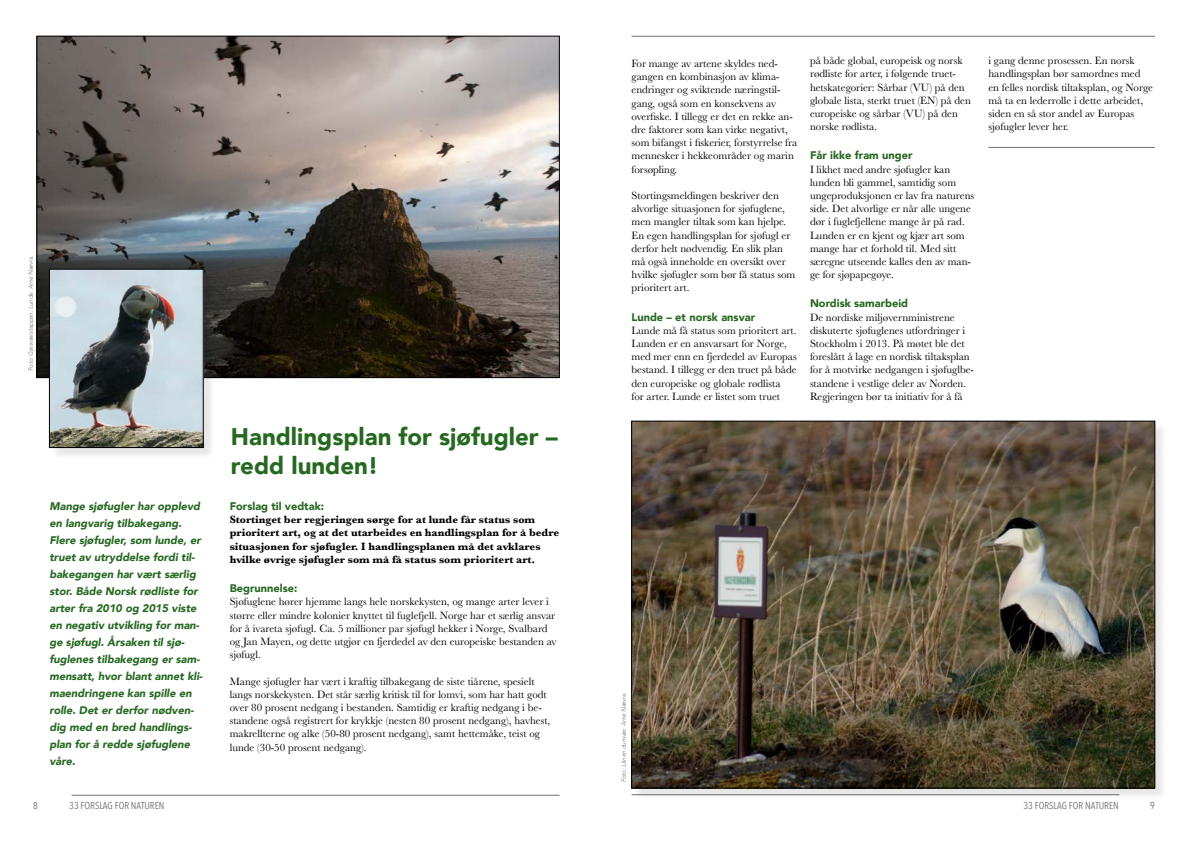
<style>
.page{position:relative;width:1191px;height:842px;background:#fff}
.page>*{position:absolute;margin:0;border:0;box-sizing:border-box;transform-origin:0 0}
.t1{font:900 24px/28.8px "Avenir";color:#256820}
.t2{font:11px/13.2px "Baskerville";color:#000}
.t3{font:italic 900 11px/17px "Avenir";color:#256820}
.t4{font:700 11px/13.2px "Baskerville";color:#000}
.t5{font:900 11px "Avenir";color:#256820}
.t6{font:10px "Avenir Next Condensed";color:#706f6f}
.t7{font:italic 300 6px "Avenir";color:#706f6f}
</style>
<div class="page">
<hr style="left:72px;top:795px;width:487px;height:1px;background:#706f6f">
<hr style="left:631px;top:794px;width:488px;height:1px;background:#706f6f">
<hr style="left:631px;top:36px;width:524px;height:1px;background:#706f6f">
<img style="left:39px;top:38px;width:518px;height:338px">
<div style="left:51px;top:271px;width:165px;height:189px;background:#000;opacity:.1"></div>
<img style="left:51px;top:271px;width:150px;height:175px">
<div style="left:49px;top:269px;width:154px;height:179px;border:1px solid #000"></div>
<div style="left:633px;top:422px;width:534px;height:378px;background:#000;opacity:.1"></div>
<img style="left:633px;top:423px;width:520px;height:363px">
<hr style="left:988px;top:147px;width:167px;height:1px;background:#706f6f">
<p class="t7" style="left:27px;top:371px;width:117px;rotate:-90deg">Foto: Gjesværstappan. Lunde. Arne Nævra.</p>
<p class="t3" style="left:49px;top:498px;width:155px">Mange sjøfugler har opplevd en langvarig tilbakegang.<br>Flere sjøfugler, som lunde, er truet av utryddelse fordi til&shy;bakegangen har vært særlig stor. Både Norsk rødliste for arter fra 2010 og 2015 viste en negativ utvikling for man&shy;ge sjøfugl. Årsaken til sjø&shy;fuglenes tilbakegang er sam&shy;mensatt, hvor blant annet kli&shy;maendringene kan spille en rolle. Det er derfor nødven&shy;dig med en bred handlings&shy;plan for å redde sjøfuglene våre.</p>
<h1 class="t1" style="left:231px;top:422px;width:328px">Handlingsplan for sjøfugler – redd lunden!</h1>
<p class="t5" style="left:230px;top:500px;width:96px">Forslag til vedtak:</p>
<p class="t4" style="left:230px;top:514px;width:331px">Stortinget ber regjeringen sørge for at lunde får status som prioritert art, og at det utarbeides en handlingsplan for å bedre situasjonen for sjøfugler. I handlingsplanen må det avklares hvilke øvrige sjøfugler som må få status som prioritert art.</p>
<p class="t5" style="left:230px;top:582px;width:69px">Begrunnelse:</p>
<p class="t2" style="left:230px;top:596px;width:328px">Sjøfuglene hører hjemme langs hele norskekysten, og mange arter lever i større eller mindre kolonier knyttet til fuglefjell. Norge har et særlig ansvar for å ivareta sjøfugl. Ca. 5 millioner par sjøfugl hekker i Norge, Svalbard og Jan Mayen, og dette utgjør en fjerdedel av den europeiske bestanden av sjøfugl.</p>
<p class="t2" style="left:230px;top:675px;width:322px">Mange sjøfugler har vært i kraftig tilbakegang de siste tiårene, spesielt langs norskekysten. Det står særlig kritisk til for lomvi, som har hatt godt over 80 prosent nedgang i bestanden. Samtidig er kraftig nedgang i be&shy;standene også registrert for krykkje (nesten 80 prosent nedgang), havhest, makrellterne og alke (50-80 prosent nedgang), samt hettemåke, teist og lunde (30-50 prosent nedgang).</p>
<p class="t2" style="left:631px;top:58px;width:167px">For mange av artene skyldes ned&shy;gangen en kombinasjon av klima&shy;endringer og sviktende næringstil&shy;gang, også som en konsekvens av overfiske. I tillegg er det en rekke an&shy;dre faktorer som kan virke negativt, som bifangst i fiskerier, forstyrrelse fra mennesker i hekkeområder og marin forsøpling.</p>
<p class="t2" style="left:631px;top:190px;width:165px">Stortingsmeldingen beskriver den alvorlige situasjonen for sjøfuglene, men mangler tiltak som kan hjelpe.<br>En egen handlingsplan for sjøfugl er derfor helt nødvendig. En slik plan må også inneholde en oversikt over hvilke sjøfugler som bør få status som prioritert art.</p>
<p class="t5" style="left:631px;top:310px;width:125px">Lunde – et norsk ansvar</p>
<p class="t2" style="left:631px;top:325px;width:167px">Lunde må få status som prioritert art.<br>Lunden er en ansvarsart for Norge, med mer enn en fjerdedel av Europas bestand. I tillegg er den truet på både den europeiske og globale rødlista<br>for arter. Lunde er listet som truet</p>
<p class="t2" style="left:810px;top:55px;width:162px">på både global, europeisk og norsk rødliste for arter, i følgende truet&shy;hetskategorier: Sårbar (VU) på den globale lista, sterkt truet (EN) på den europeiske og sårbar (VU) på den norske rødlista.</p>
<p class="t5" style="left:810px;top:149px;width:104px">Får ikke fram unger</p>
<p class="t2" style="left:810px;top:164px;width:166px">I likhet med andre sjøfugler kan lunden bli gammel, samtidig som ungeproduksjonen er lav fra naturens side. Det alvorlige er når alle ungene dør i fuglefjellene mange år på rad.<br>Lunden er en kjent og kjær art som mange har et forhold til. Med sitt særegne utseende kalles den av man&shy;ge for sjøpapegøye.</p>
<p class="t5" style="left:810px;top:297px;width:100px">Nordisk samarbeid</p>
<p class="t2" style="left:810px;top:312px;width:166px">De nordiske miljøvernministrene diskuterte sjøfuglenes utfordringer i Stockholm i 2013. På møtet ble det foreslått å lage en nordisk tiltaksplan for å motvirke nedgangen i sjøfuglbe&shy;standene i vestlige deler av Norden.<br>Regjeringen bør ta initiativ for å få</p>
<p class="t2" style="left:988px;top:55px;width:166px">i gang denne prosessen. En norsk handlingsplan bør samordnes med en felles nordisk tiltaksplan, og Norge må ta en lederrolle i dette arbeidet, siden en så stor andel av Europas sjøfugler lever her.</p>
<p class="t7" style="left:620px;top:782px;width:91px;rotate:-90deg">Foto: Lånen dunvær. Arne Nævra.</p>
<p class="t6" style="left:33px;top:800px;width:6px">8</p>
<p class="t6" style="left:69px;top:800px;width:97px">33 FORSLAG FOR NATUREN</p>
<p class="t6" style="left:1023px;top:800px;width:97px">33 FORSLAG FOR NATUREN</p>
<p class="t6" style="left:1150px;top:800px;width:6px">9</p>
</div>
